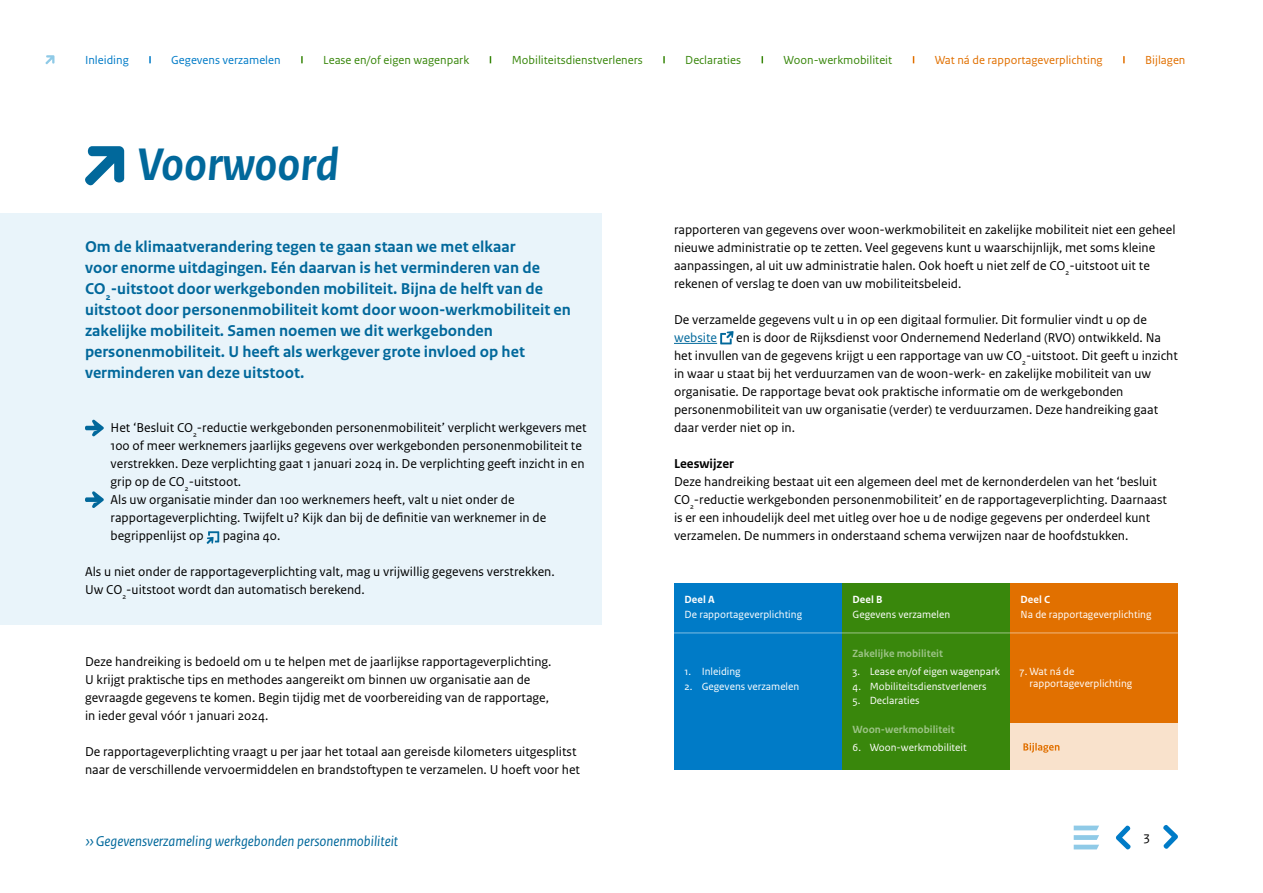
<style>
.page{position:relative;width:1263px;height:893px;background:#fff}
.page>*{position:absolute;margin:0;border:0;box-sizing:border-box;transform-origin:0 0}
.WCAG_-_Titel_-_H1{font:italic 700 48px "Rijksoverheid Sans Text";color:#01689b}
.WCAG_-_Intro_-_P{font:700 16.5px/21px "Rijksoverheid Sans Text";color:#01689b}
.WCAG_-_Intro_-_P-2{font:italic 15px "Rijksoverheid Sans Text";color:#01689b}
.WCAG_-_Plat_-_P{font:13.5px/18px "Rijksoverheid Sans Text";color:#000}
.WCAG_-_Opsomming_-_L{font:13.5px/18px "Rijksoverheid Sans Text";color:#000}
.WCAG_-_Opsomming__ru{font:13.5px/18px "Rijksoverheid Sans Text";color:#000}
.WCAG_-_Tussenkop_-_H{font:700 13.5px "Rijksoverheid Sans Text";color:#000}
.t1{font:12.3px "Rijksoverheid Sans Text";color:#39870c}
.t2{font:12.3px "Rijksoverheid Sans Text";color:#e17000}
.t3{font:12.3px "Rijksoverheid Sans Text";color:#007bc7}
.t4{font:10.95px/12px "Rijksoverheid Sans Text";color:#fff}
.t5{font:700 10.95px "Rijksoverheid Sans Text";color:#9cc386}
.t6{font:700 10.95px "Rijksoverheid Sans Text";color:#fff}
.s1{color:#01689b}
</style>
<div class="page">
<div style="left:0;top:213px;width:602px;height:412px;background:#e9f4fa"></div>
<hr style="left:674px;top:343px;width:43px;height:1px;background:#01689b">
<div style="left:1010px;top:583px;width:168px;height:187px;background:#e17000"></div>
<div style="left:1010px;top:723px;width:168px;height:47px;background:#f9e2cc"></div>
<div style="left:674px;top:583px;width:168px;height:187px;background:#007bc7"></div>
<div style="left:842px;top:583px;width:168px;height:187px;background:#39870c"></div>
<svg style="left:1023px;top:743px;width:36px;height:10px"></svg>
<hr style="left:674px;top:633px;width:168px;height:1px;background:#80bde3">
<hr style="left:842px;top:633px;width:168px;height:1px;background:#9cc386">
<hr style="left:1010px;top:633px;width:168px;height:1px;background:#f0b880">
<svg style="left:206px;top:531px;width:13px;height:13px"></svg>
<svg style="left:720px;top:331px;width:13px;height:13px"></svg>
<svg style="left:85px;top:420px;width:19px;height:16px"></svg>
<svg style="left:85px;top:491px;width:19px;height:17px"></svg>
<svg style="left:1163px;top:825px;width:15px;height:24px"></svg>
<svg style="left:1116px;top:825px;width:15px;height:25px"></svg>
<svg style="left:1074px;top:826px;width:25px;height:23px"></svg>
<svg style="left:149px;top:56px;width:2px;height:7px"></svg>
<svg style="left:301px;top:56px;width:2px;height:7px"></svg>
<svg style="left:663px;top:56px;width:2px;height:7px"></svg>
<svg style="left:761px;top:56px;width:2px;height:7px"></svg>
<svg style="left:1123px;top:56px;width:2px;height:7px"></svg>
<svg style="left:45px;top:55px;width:9px;height:9px"></svg>
<svg style="left:85px;top:146px;width:39px;height:40px"></svg>
<p class="t3" style="left:85px;top:52px;width:45px">Inleiding</p>
<p class="t3" style="left:171px;top:52px;width:111px">Gegevens verzamelen</p>
<p class="t1" style="left:323px;top:52px;width:147px">Lease en/of eigen wagenpark</p>
<p class="t1" style="left:512px;top:52px;width:133px">Mobiliteitsdienstverleners</p>
<p class="t1" style="left:685px;top:52px;width:57px">Declaraties</p>
<p class="t1" style="left:783px;top:52px;width:110px">Woon-werkmobiliteit</p>
<p class="t2" style="left:935px;top:52px;width:169px">Wat ná de rapportageverplichting</p>
<p class="t2" style="left:1145px;top:52px;width:42px">Bijlagen</p>
<h1 class="WCAG_-_Titel_-_H1" style="left:138px;top:137px;width:203px">Voorwoord</h1>
<p class="WCAG_-_Intro_-_P" style="left:85px;top:236px;width:487px">Om de klimaatverandering tegen te gaan staan we met elkaar<br>voor enorme uitdagingen. Eén daarvan is het verminderen van de CO<sub>2</sub>-uitstoot door werkgebonden mobiliteit. Bijna de helft van de uitstoot door personenmobiliteit komt door woon-werkmobiliteit en zakelijke mobiliteit. Samen noemen we dit werkgebonden personenmobiliteit. U heeft als werkgever grote invloed op het verminderen van deze uitstoot.</p>
<p class="WCAG_-_Opsomming_-_L" style="left:111px;top:419px;width:478px;text-indent:-26px">• Het ‘Besluit CO<sub>2</sub>-reductie werkgebonden personenmobiliteit’ verplicht werkgevers met 100 of meer werknemers jaarlijks gegevens over werkgebonden personenmobiliteit te verstrekken. Deze verplichting gaat 1 januari 2024 in. De verplichting geeft inzicht in en grip op de CO<sub>2</sub>-uitstoot.</p>
<p class="WCAG_-_Opsomming__ru" style="left:111px;top:491px;width:437px;text-indent:-26px">• Als uw organisatie minder dan 100 werknemers heeft, valt u niet onder de rapportageverplichting. Twijfelt u? Kijk dan bij de definitie van werknemer in de begrippenlijst op</p>
<p class="WCAG_-_Opsomming__ru" style="left:223px;top:527px;width:59px">pagina 40.</p>
<p class="WCAG_-_Plat_-_P" style="left:85px;top:563px;width:471px">Als u niet onder de rapportageverplichting valt, mag u vrijwillig gegevens verstrekken.<br>Uw CO<sub>2</sub>-uitstoot wordt dan automatisch berekend.</p>
<p class="WCAG_-_Plat_-_P" style="left:85px;top:653px;width:468px">Deze handreiking is bedoeld om u te helpen met de jaarlijkse rapportageverplichting.<br>U krijgt praktische tips en methodes aangereikt om binnen uw organisatie aan de gevraagde gegevens te komen. Begin tijdig met de voorbereiding van de rapportage, in ieder geval vóór 1 januari 2024.</p>
<p class="WCAG_-_Plat_-_P" style="left:85px;top:743px;width:496px">De rapportageverplichting vraagt u per jaar het totaal aan gereisde kilometers uitgesplitst naar de verschillende vervoermiddelen en brandstoftypen te verzamelen. U hoeft voor het</p>
<p class="WCAG_-_Intro_-_P-2" style="left:85px;top:833px;width:315px">›› Gegevensverzameling werkgebonden personenmobiliteit</p>
<p class="WCAG_-_Plat_-_P" style="left:674px;top:221px;width:503px">rapporteren van gegevens over woon-werkmobiliteit en zakelijke mobiliteit niet een geheel nieuwe administratie op te zetten. Veel gegevens kunt u waarschijnlijk, met soms kleine aanpassingen, al uit uw administratie halen. Ook hoeft u niet zelf de CO<sub>2</sub>-uitstoot uit te rekenen of verslag te doen van uw mobiliteitsbeleid.</p>
<p class="WCAG_-_Plat_-_P" style="left:674px;top:311px;width:474px">De verzamelde gegevens vult u in op een digitaal formulier. Dit formulier vindt u op de <span class="s1">website</span></p>
<p class="WCAG_-_Plat_-_P" style="left:674px;top:329px;width:505px;text-indent:62px">en is door de Rijksdienst voor Ondernemend Nederland (RVO) ontwikkeld. Na het invullen van de gegevens krijgt u een rapportage van uw CO<sub>2</sub>-uitstoot. Dit geeft u inzicht in waar u staat bij het verduurzamen van de woon-werk- en zakelijke mobiliteit van uw organisatie. De rapportage bevat ook praktische informatie om de werkgebonden personenmobiliteit van uw organisatie (verder) te verduurzamen. Deze handreiking gaat daar verder niet op in.</p>
<h2 class="WCAG_-_Tussenkop_-_H" style="left:674px;top:456px;width:61px">Leeswijzer</h2>
<p class="WCAG_-_Plat_-_P" style="left:674px;top:473px;width:495px">Deze handreiking bestaat uit een algemeen deel met de kernonderdelen van het ‘besluit CO<sub>2</sub>-reductie werkgebonden personenmobiliteit’ en de rapportageverplichting. Daarnaast is er een inhoudelijk deel met uitleg over hoe u de nodige gegevens per onderdeel kunt verzamelen. De nummers in onderstaand schema verwijzen naar de hoofdstukken.</p>
<p class="t6" style="left:685px;top:593px;width:32px">Deel A</p>
<p class="t4" style="left:685px;top:608px;width:119px">De rapportageverplichting</p>
<p class="t4" style="left:685px;top:665px;width:58px">1. Inleiding</p>
<p class="t4" style="left:685px;top:680px;width:116px">2. Gegevens verzamelen</p>
<p class="t6" style="left:853px;top:593px;width:31px">Deel B</p>
<p class="t4" style="left:853px;top:608px;width:99px">Gegevens verzamelen</p>
<p class="t5" style="left:853px;top:647px;width:92px">Zakelijke mobiliteit</p>
<p class="t4" style="left:853px;top:665px;width:149px">3. Lease en/of eigen wagenpark</p>
<p class="t4" style="left:853px;top:680px;width:136px">4. Mobiliteitsdienstverleners</p>
<p class="t4" style="left:853px;top:695px;width:68px">5. Declaraties</p>
<p class="t5" style="left:853px;top:723px;width:104px">Woon-werkmobiliteit</p>
<p class="t4" style="left:853px;top:741px;width:116px">6. Woon-werkmobiliteit</p>
<p class="t6" style="left:1020px;top:593px;width:31px">Deel C</p>
<p class="t4" style="left:1020px;top:608px;width:132px">Na de rapportageverplichting</p>
<p class="t4" style="left:1030px;top:665px;width:104px;text-indent:-10px">7. Wat ná de rapportageverplichting</p>
<p class="WCAG_-_Plat_-_P" style="left:1144px;top:828px;width:7px">3</p>
</div>
